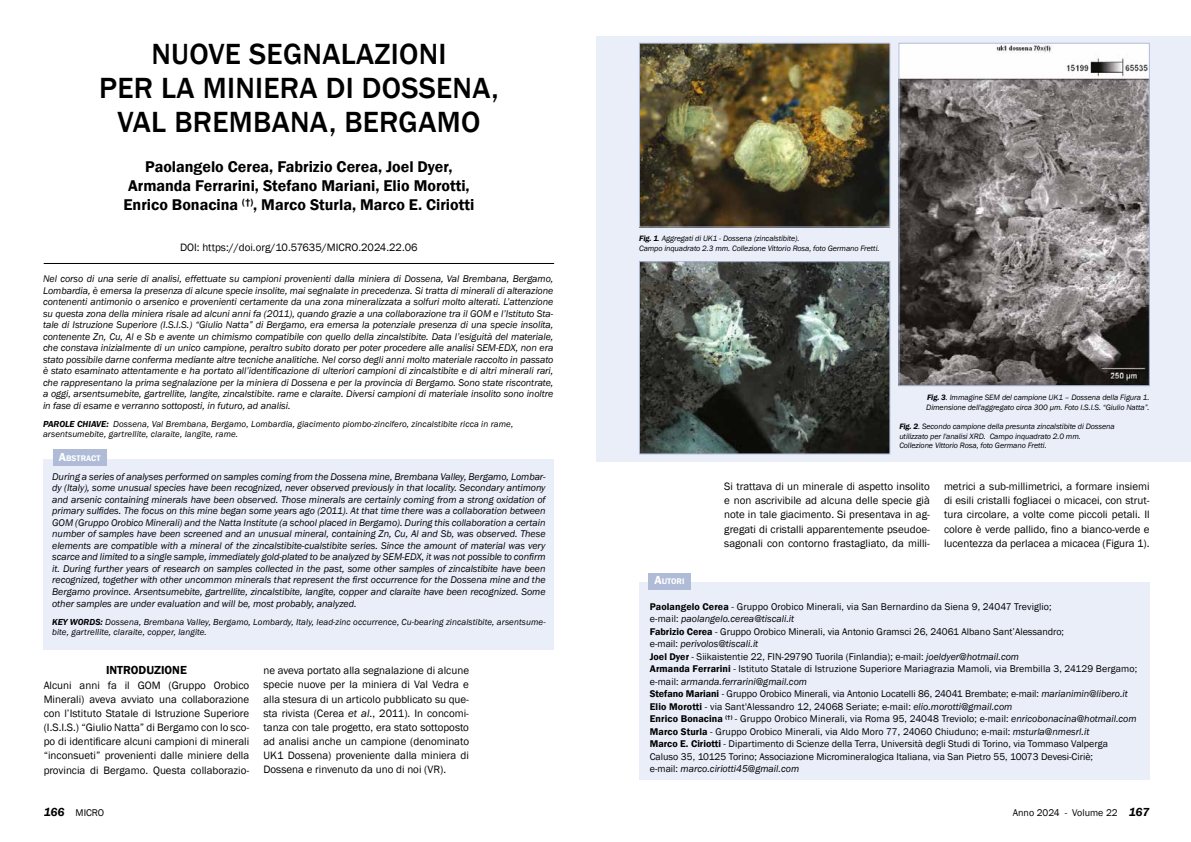
<style>
.page{position:relative;width:1191px;height:842px;background:#fff}
.page>*{position:absolute;margin:0;border:0;box-sizing:border-box;transform-origin:0 0}
.t1{font:500 30px/34px "Franklin Gothic";letter-spacing:.01em;color:#000;text-align:center}
.t2{font:600 16px/19px "Franklin Gothic";color:#000;text-align:center}
.t3{font:600 12px "Franklin Gothic";color:#000}
.t4{font:11px/14.2px "Franklin Gothic";color:#000;text-align:justify}
.t5{font:italic 10px/11.5px "Franklin Gothic";letter-spacing:-.005em;color:#000;text-align:justify}
.t6{font:10px/12.5px "Franklin Gothic";color:#000}
.t7{font:italic 9px/10px "Franklin Gothic";letter-spacing:.01em;color:#000}
.t8{font:600 8.4px "Franklin Gothic";color:#fff}
.t9{font:italic 8px/9.6px "Franklin Gothic";letter-spacing:-.01em;color:#000}
.s1{font-weight:600}
.s2{font-size:12px}
.s3{font-style:italic}
.s4{font-weight:600;font-style:italic;font-size:12px}
</style>
<div class="page">
<div style="left:639px;top:583px;width:510px;height:197px;background:#e9eef9"></div>
<div style="left:648px;top:573px;width:42px;height:17px;background:#afbbd7"></div>
<div style="left:596px;top:36px;width:595px;height:426px;background:#e9eef9"></div>
<img style="left:641px;top:45px;width:247px;height:180px">
<div style="left:639px;top:43px;width:251px;height:184px;border:1px solid #afbbd7"></div>
<img style="left:641px;top:263px;width:247px;height:189px">
<div style="left:639px;top:261px;width:251px;height:193px;border:1px solid #afbbd7"></div>
<img style="left:900px;top:45px;width:247px;height:339px">
<div style="left:898px;top:43px;width:251px;height:343px;border:1px solid #afbbd7"></div>
<div style="left:44px;top:459px;width:510px;height:190px;background:#e9eef9"></div>
<div style="left:53px;top:450px;width:54px;height:16px;background:#afbbd7"></div>
<hr style="left:44px;top:263px;width:510px;height:1px;background:#000">
<h1 class="t1" style="left:99px;top:37px;width:401px">NUOVE SEGNALAZIONI<br>PER LA MINIERA DI DOSSENA,<br>VAL BREMBANA, BERGAMO</h1>
<h2 class="t2" style="left:123px;top:157px;width:352px">Paolangelo Cerea, Fabrizio Cerea, Joel Dyer,<br>Armanda Ferrarini, Stefano Mariani, Elio Morotti,<br>Enrico Bonacina <sup>(†)</sup>, Marco Sturla, Marco E. Ciriotti</h2>
<p class="t4" style="left:180px;top:241px;width:239px">DOI: https://doi.org/10.57635/MICRO.2024.22.06</p>
<p class="t5" style="left:43px;top:273px;width:512px">Nel corso di una serie di analisi, effettuate su campioni provenienti dalla miniera di Dossena, Val Brembana, Bergamo, Lombardia, è emersa la presenza di alcune specie insolite, mai segnalate in precedenza. Si tratta di minerali di alterazione contenenti antimonio o arsenico e provenienti certamente da una zona mineralizzata a solfuri molto alterati. L’attenzione su questa zona della miniera risale ad alcuni anni fa (2011), quando grazie a una collaborazione tra il GOM e l’Istituto Sta&shy;tale di Istruzione Superiore (I.S.I.S.) “Giulio Natta” di Bergamo, era emersa la potenziale presenza di una specie insolita, contenente Zn, Cu, Al e Sb e avente un chimismo compatibile con quello della zincalstibite. Data l’esiguità del materiale, che constava inizialmente di un unico campione, peraltro subito dorato per poter procedere alle analisi SEM-EDX, non era stato possibile darne conferma mediante altre tecniche analitiche. Nel corso degli anni molto materiale raccolto in passato è stato esaminato attentamente e ha portato all’identificazione di ulteriori campioni di zincalstibite e di altri minerali rari, che rappresentano la prima segnalazione per la miniera di Dossena e per la provincia di Bergamo. Sono state riscontrate, a oggi, arsentsumebite, gartrellite, langite, zincalstibite. rame e claraite. Diversi campioni di materiale insolito sono inoltre in fase di esame e verranno sottoposti, in futuro, ad analisi.</p>
<p class="t7" style="left:43px;top:419px;width:472px"><span class="s1">PAROLE CHIAVE:</span> Dossena, Val Brembana, Bergamo, Lombardia, giacimento piombo-zincifero, zincalstibite ricca in rame, arsentsumebite, gartrellite, claraite, langite, rame.</p>
<p class="t8" style="left:59px;top:453px;width:43px"><span class="s2">A</span>BSTRACT</p>
<p class="t5" style="left:52px;top:471px;width:495px">During a series of analyses performed on samples coming from the Dossena mine, Brembana Valley, Bergamo, Lombar&shy;dy (Italy), some unusual species have been recognized, never observed previously in that locality. Secondary antimony and arsenic containing minerals have been observed. Those minerals are certainly coming from a strong oxidation of primary sulfides. The focus on this mine began some years ago (2011). At that time there was a collaboration between GOM (Gruppo Orobico Minerali) and the Natta Institute (a school placed in Bergamo). During this collaboration a certain number of samples have been screened and an unusual mineral, containing Zn, Cu, Al and Sb, was observed. These elements are compatible with a mineral of the zincalstibite-cualstibite series. Since the amount of material was very scarce and limited to a single sample, immediately gold-plated to be analyzed by SEM-EDX, it was not possible to confirm it. During further years of research on samples collected in the past, some other samples of zincalstibite have been recognized, together with other uncommon minerals that represent the first occurrence for the Dossena mine and the Bergamo province. Arsentsumebite, gartrellite, zincalstibite, langite, copper and claraite have been recognized. Some other samples are under evaluation and will be, most probably, analyzed.</p>
<p class="t7" style="left:52px;top:617px;width:495px"><span class="s1">KEY WORDS:</span> Dossena, Brembana Valley, Bergamo, Lombardy, Italy, lead-zinc occurrence, Cu-bearing zincalstibite, arsentsume&shy;bite, gartrellite, claraite, copper, langite.</p>
<p class="t3" style="left:106px;top:663px;width:82px">INTRODUZIONE</p>
<p class="t4" style="left:44px;top:678px;width:207px">Alcuni anni fa il GOM (Gruppo Orobico Minerali) aveva avviato una collaborazione con l’Istituto Statale di Istruzione Superiore (I.S.I.S.) “Giulio Natta” di Bergamo con lo sco&shy;po di identificare alcuni campioni di minerali “inconsueti” provenienti dalle miniere della provincia di Bergamo. Questa collaborazio-</p>
<p class="t4" style="left:263px;top:664px;width:207px">ne aveva portato alla segnalazione di alcune specie nuove per la miniera di Val Vedra e alla stesura di un articolo pubblicato su que&shy;sta rivista (Cerea <span class="s3">et al.</span>, 2011). In concomi&shy;tanza con tale progetto, era stato sottoposto ad analisi anche un campione (denominato UK1 Dossena) proveniente dalla miniera di Dossena e rinvenuto da uno di noi (VR).</p>
<p class="t6" style="left:44px;top:807px;width:62px"><span class="s4">166</span> MICRO</p>
<p class="t9" style="left:639px;top:234px;width:242px"><span class="s1">Fig. 1</span>. Aggregati di UK1 - Dossena (zincalstibite).<br>Campo inquadrato 2.3 mm. Collezione Vittorio Rosa, foto Germano Fretti.</p>
<p class="t9" style="left:926px;top:393px;width:225px"><span class="s1">Fig. 3</span>. Immagine SEM del campione UK1 – Dossena della Figura 1.<br>Dimensione dell'aggregato circa 300 μm. Foto I.S.I.S. “Giulio Natta”.</p>
<p class="t9" style="left:899px;top:422px;width:217px"><span class="s1">Fig. 2</span>. Secondo campione della presunta zincalstibite di Dossena utilizzato per l'analisi XRD. Campo inquadrato 2.0 mm.<br>Collezione Vittorio Rosa, foto Germano Fretti.</p>
<p class="t8" style="left:654px;top:576px;width:32px"><span class="s2">A</span>UTORI</p>
<p class="t4" style="left:724px;top:479px;width:207px">Si trattava di un minerale di aspetto insolito e non ascrivibile ad alcuna delle specie già note in tale giacimento. Si presentava in ag&shy;gregati di cristalli apparentemente pseudoe&shy;sagonali con contorno frastagliato, da milli-</p>
<p class="t4" style="left:944px;top:479px;width:207px">metrici a sub-millimetrici, a formare insiemi di esili cristalli fogliacei o micacei, con strut&shy;tura circolare, a volte come piccoli petali. Il colore è verde pallido, fino a bianco-verde e lucentezza da perlacea a micacea (Figura 1).</p>
<p class="t6" style="left:650px;top:600px;width:489px"><span class="s1">Paolangelo Cerea</span> - Gruppo Orobico Minerali, via San Bernardino da Siena 9, 24047 Treviglio;<br>e-mail: <span class="s3">paolangelo.cerea@tiscali.it<br></span><span class="s1">Fabrizio Cerea</span> - Gruppo Orobico Minerali, via Antonio Gramsci 26, 24061 Albano Sant’Alessandro;<br>e-mail: <span class="s3">perivolos@tiscali.it<br></span><span class="s1">Joel Dyer</span> - Siikaistentie 22, FIN-29790 Tuorila (Finlandia); e-mail: <span class="s3">joeldyer@hotmail.com<br></span><span class="s1">Armanda Ferrarini</span> - Istituto Statale di Istruzione Superiore Mariagrazia Mamoli, via Brembilla 3, 24129 Bergamo; e-mail: <span class="s3">armanda.ferrarini@gmail.com<br></span><span class="s1">Stefano Mariani</span> - Gruppo Orobico Minerali, via Antonio Locatelli 86, 24041 Brembate; e-mail: <span class="s3">marianimin@libero.it </span><span class="s1">Elio Morotti</span> - via Sant'Alessandro 12, 24068 Seriate; e-mail: <span class="s3">elio.morotti@gmail.com<br></span><span class="s1">Enrico Bonacina</span> <sup>(†)</sup> - Gruppo Orobico Minerali, via Roma 95, 24048 Treviolo; e-mail: <span class="s3">enricobonacina@hotmail.com </span><span class="s1">Marco Sturla</span> - Gruppo Orobico Minerali, via Aldo Moro 77, 24060 Chiuduno; e-mail: <span class="s3">msturla@nmesrl.it<br></span><span class="s1">Marco E. Ciriotti</span> - Dipartimento di Scienze della Terra, Università degli Studi di Torino, via Tommaso Valperga Caluso 35, 10125 Torino; Associazione Micromineralogica Italiana, via San Pietro 55, 10073 Devesi-Ciriè;<br>e-mail: <span class="s3">marco.ciriotti45@gmail.com</span></p>
<p class="t6" style="left:1012px;top:807px;width:138px">Anno 2024 - Volume 22 <span class="s4">167</span></p>
</div>
